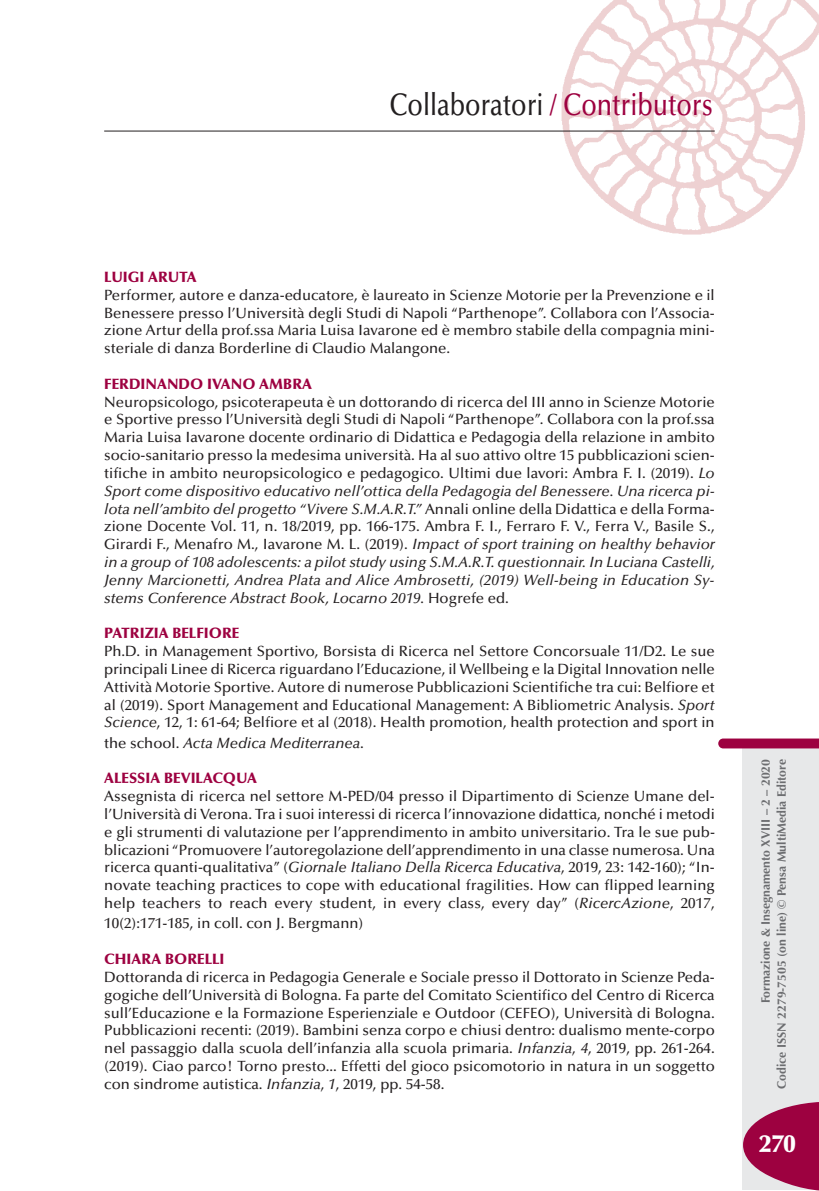
<style>
.page{position:relative;width:819px;height:1191px;background:#fff}
.page>*{position:absolute;margin:0;border:0;box-sizing:border-box;transform-origin:0 0}
.t1{font:500 31.5px "Optima";color:#231f20;scale:.8 1}
.t2{font:900 24.5px "Optima";color:#fff}
.t3{font:500 14.88px/17.8px "Optima";color:#231f20;text-align:justify}
.t4{font:900 14.88px "Optima";color:#9d0140}
.t5{font:italic 500 14.88px "Optima";color:#231f20}
.t6{font:700 12.25px/15.8px "Optima";color:#6c6d70;text-align:right}
.s1{color:#9d0140}
.s2{font-style:italic}
.s3{font-style:normal}
</style>
<div class="page">
<div style="left:741px;top:748px;width:78px;height:442px;background:#e7e8e9"></div>
<svg style="left:718px;top:738px;width:101px;height:10px"></svg>
<svg style="left:743px;top:1102px;width:76px;height:89px"></svg>
<img style="left:539px;top:0;width:280px;height:235px">
<hr style="left:104px;top:131px;width:610px;height:1px;background:#231f20">
<h1 class="t1" style="left:389px;top:92px;width:406px">Collaboratori <span class="s1">/ Contributors</span></h1>
<p class="t4" style="left:104px;top:271px;width:94px">LUIGI ARUTA</p>
<p class="t3" style="left:104px;top:287px;width:612px">Performer, autore e danza-educatore, è laureato in Scienze Motorie per la Prevenzione e il Benessere presso l’Università degli Studi di Napoli “Parthenope”. Collabora con l’Associa&shy;zione Artur della prof.ssa Maria Luisa Iavarone ed è membro stabile della compagnia mini&shy;steriale di danza Borderline di Claudio Malangone.</p>
<p class="t4" style="left:104px;top:378px;width:209px">FERDINANDO IVANO AMBRA</p>
<p class="t3" style="left:104px;top:394px;width:612px">Neuropsicologo, psicoterapeuta è un dottorando di ricerca del III anno in Scienze Motorie e Sportive presso l’Università degli Studi di Napoli “Parthenope”. Collabora con la prof.ssa Maria Luisa Iavarone docente ordinario di Didattica e Pedagogia della relazione in ambito socio-sanitario presso la medesima università. Ha al suo attivo oltre 15 pubblicazioni scien&shy;tifiche in ambito neuropsicologico e pedagogico. Ultimi due lavori: Ambra F. I. (2019). <span class="s2">Lo Sport come dispositivo educativo nell’ottica della Pedagogia del Benessere. Una ricerca pi&shy;lota nell’ambito del progetto “Vivere S.M.A.R.T.”</span> Annali online della Didattica e della Forma&shy;zione Docente Vol. 11, n. 18/2019, pp. 166-175. Ambra F. I., Ferraro F. V., Ferra V., Basile S., Girardi F., Menafro M., Iavarone M. L. (2019). <span class="s2">Impact of sport training on healthy behavior in a group of 108 adolescents: a pilot study using S.M.A.R.T. questionnair. In Luciana Castelli, Jenny Marcionetti, Andrea Plata and Alice Ambrosetti, (2019) Well-being in Education Sy&shy;stems Conference Abstract Book, Locarno 2019.</span> Hogrefe ed.</p>
<p class="t4" style="left:104px;top:627px;width:137px">PATRIZIA BELFIORE</p>
<p class="t3" style="left:104px;top:643px;width:612px">Ph.D. in Management Sportivo, Borsista di Ricerca nel Settore Concorsuale 11/D2. Le sue principali Linee di Ricerca riguardano l’Educazione, il Wellbeing e la Digital Innovation nelle Attività Motorie Sportive. Autore di numerose Pubblicazioni Scientifiche tra cui: Belfiore et al (2019). Sport Management and Educational Management: A Bibliometric Analysis. <span class="s2">Sport Science</span>, 12, 1: 61-64; Belfiore et al (2018). Health promotion, health protection and sport in</p>
<p class="t5" style="left:104px;top:737px;width:261px"><span class="s3">the school.</span> Acta Medica Mediterranea<span class="s3">.</span></p>
<p class="t4" style="left:104px;top:772px;width:154px">ALESSIA BEVILACQUA</p>
<p class="t3" style="left:104px;top:788px;width:612px">Assegnista di ricerca nel settore M-PED/04 presso il Dipartimento di Scienze Umane del&shy;l’Università di Verona. Tra i suoi interessi di ricerca l’innovazione didattica, nonché i metodi e gli strumenti di valutazione per l’apprendimento in ambito universitario. Tra le sue pub&shy;blicazioni “Promuovere l’autoregolazione dell’apprendimento in una classe numerosa. Una ricerca quanti-qualitativa” (<span class="s2">Giornale Italiano Della Ricerca Educativa</span>, 2019, 23: 142-160); “In&shy;novate teaching practices to cope with educational fragilities. How can flipped learning help teachers to reach every student, in every class, every day” (<span class="s2">RicercAzione</span>, 2017,</p>
<p class="t3" style="left:104px;top:916px;width:261px">10(2):171-185, in coll. con J. Bergmann)</p>
<p class="t4" style="left:104px;top:953px;width:122px">CHIARA BORELLI</p>
<p class="t3" style="left:104px;top:969px;width:612px">Dottoranda di ricerca in Pedagogia Generale e Sociale presso il Dottorato in Scienze Peda&shy;gogiche dell’Università di Bologna. Fa parte del Comitato Scientifico del Centro di Ricerca sull’Educazione e la Formazione Esperienziale e Outdoor (CEFEO), Università di Bologna.<br>Pubblicazioni recenti: (2019). Bambini senza corpo e chiusi dentro: dualismo mente-corpo nel passaggio dalla scuola dell’infanzia alla scuola primaria. <span class="s2">Infanzia</span>, <span class="s2">4</span>, 2019, pp. 261-264. (2019). Ciao parco! Torno presto... Effetti del gioco psicomotorio in natura in un soggetto con sindrome autistica. <span class="s2">Infanzia</span>, <span class="s2">1</span>, 2019, pp. 54-58.</p>
<p class="t6" style="left:758px;top:1089px;width:331px;rotate:-90deg">Formazione &amp; Insegnamento XVIII – 2 – 2020<br>Codice ISSN 2279-7505 (on line) © Pensa MultiMedia Editore</p>
<h2 class="t2" style="left:759px;top:1134px;width:38px">270</h2>
</div>
